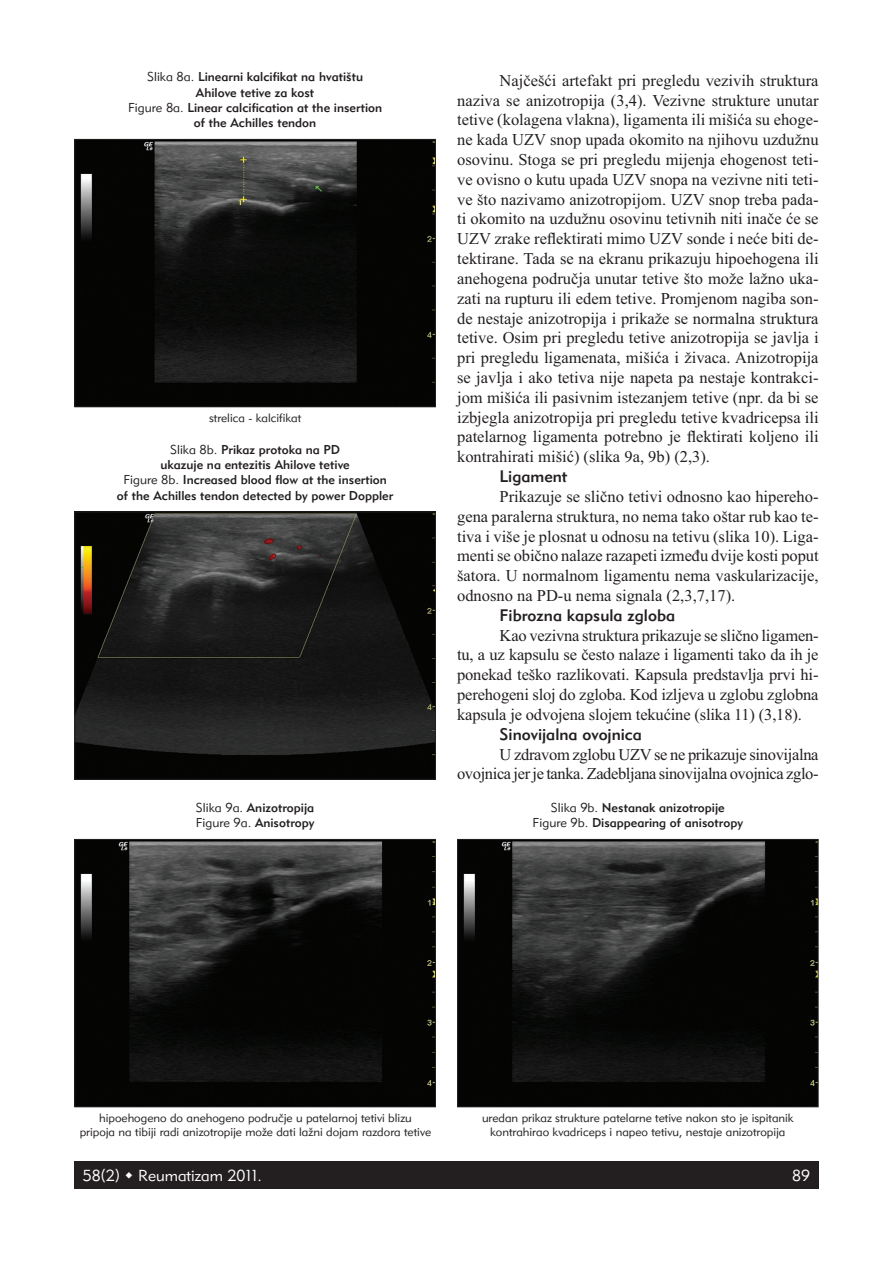
<style>
.page{position:relative;width:893px;height:1263px;background:#fff}
.page>*{position:absolute;margin:0;border:0;box-sizing:border-box;transform-origin:0 0}
.t1{font:16.5px/19.8px "Times New Roman";letter-spacing:-.01em;color:#231f20;text-align:justify}
.t2{font:16.5px "Geometric 415 BT Medium A";color:#231f20}
.t3{font:15.75px "Geometric 415 BT Lite A";color:#fff}
.t4{font:12.75px/15.3px "Geometric 415 BT Medium A";color:#231f20;text-align:center}
.t5{font:12px/14.4px "Geometric 415 BT Lite A";color:#231f20;text-align:center}
.s1{font-family:"Geometric 415 BT Lite A"}
</style>
<div class="page">
<div style="left:74px;top:1161px;width:745px;height:27px;background:#231f20"></div>
<img style="left:76px;top:513px;width:358px;height:265px">
<div style="left:74px;top:511px;width:362px;height:269px;border:1px solid #231f20"></div>
<img style="left:76px;top:141px;width:358px;height:264px">
<div style="left:74px;top:139px;width:362px;height:268px;border:1px solid #231f20"></div>
<img style="left:76px;top:841px;width:358px;height:264px">
<div style="left:74px;top:839px;width:362px;height:268px;border:1px solid #231f20"></div>
<img style="left:459px;top:841px;width:358px;height:264px">
<div style="left:457px;top:839px;width:362px;height:268px;border:1px solid #231f20"></div>
<p class="t4" style="left:128px;top:70px;width:256px"><span class="s1">Slika 8a.</span> Linearni kalcifikat na hvatištu Ahilove tetive za kost<br><span class="s1">Figure 8a.</span> Linear calcification at the insertion of the Achilles tendon</p>
<p class="t5" style="left:209px;top:411px;width:94px">strelica - kalcifikat</p>
<p class="t4" style="left:117px;top:443px;width:278px"><span class="s1">Slika 8b.</span> Prikaz protoka na PD<br>ukazuje na entezitis Ahilove tetive<br><span class="s1">Figure 8b.</span> Increased blood flow at the insertion of the Achilles tendon detected by power Doppler</p>
<p class="t4" style="left:196px;top:801px;width:120px;text-align:left"><span class="s1">Slika 9a.</span> Anizotropija<br><span class="s1">Figure 9a.</span> Anisotropy</p>
<p class="t1" style="left:457px;top:72px;width:363px;text-indent:43px">Najčešći artefakt pri pregledu vezivih struktura naziva se anizotropija (3,4). Vezivne strukture unutar tetive (kolagena vlakna), ligamenta ili mišića su ehoge&shy;ne kada UZV snop upada okomito na njihovu uzdužnu osovinu. Stoga se pri pregledu mijenja ehogenost teti&shy;ve ovisno o kutu upada UZV snopa na vezivne niti teti&shy;ve što nazivamo anizotropijom. UZV snop treba pada&shy;ti okomito na uzdužnu osovinu tetivnih niti inače će se UZV zrake reflektirati mimo UZV sonde i neće biti de&shy;tektirane. Tada se na ekranu prikazuju hipoehogena ili anehogena područja unutar tetive što može lažno uka&shy;zati na rupturu ili edem tetive. Promjenom nagiba son&shy;de nestaje anizotropija i prikaže se normalna struktura tetive. Osim pri pregledu tetive anizotropija se javlja i pri pregledu ligamenata, mišića i živaca. Anizotropija se javlja i ako tetiva nije napeta pa nestaje kontrakci&shy;jom mišića ili pasivnim istezanjem tetive (npr. da bi se izbjegla anizotropija pri pregledu tetive kvadricepsa ili patelarnog ligamenta potrebno je flektirati koljeno ili kontrahirati mišić) (slika 9a, 9b) (2,3).</p>
<p class="t2" style="left:500px;top:470px;width:69px">Ligament</p>
<p class="t1" style="left:457px;top:488px;width:363px;text-indent:43px">Prikazuje se slično tetivi odnosno kao hipereho&shy;gena paralerna struktura, no nema tako oštar rub kao te&shy;tiva i više je plosnat u odnosu na tetivu (slika 10). Liga&shy;menti se obično nalaze razapeti između dvije kosti poput šatora. U normalnom ligamentu nema vaskularizacije, odnosno na PD-u nema signala (2,3,7,17).</p>
<p class="t2" style="left:500px;top:609px;width:177px">Fibrozna kapsula zgloba</p>
<p class="t1" style="left:457px;top:627px;width:363px;text-indent:43px">Kao vezivna struktura prikazuje se slično ligamen&shy;tu, a uz kapsulu se često nalaze i ligamenti tako da ih je ponekad teško razlikovati. Kapsula predstavlja prvi hi&shy;perehogeni sloj do zgloba. Kod izljeva u zglobu zglobna kapsula je odvojena slojem tekućine (slika 11) (3,18).</p>
<p class="t2" style="left:500px;top:728px;width:144px">Sinovijalna ovojnica</p>
<p class="t1" style="left:457px;top:746px;width:363px;text-align:right">U zdravom zglobu UZV se ne prikazuje sinovijalna ovojnica jer je tanka. Zadebljana sinovijalna ovojnica zglo-</p>
<p class="t4" style="left:533px;top:801px;width:212px"><span class="s1">Slika 9b.</span> Nestanak anizotropije<br><span class="s1">Figure 9b.</span> Disappearing of anisotropy</p>
<p class="t5" style="left:80px;top:1111px;width:353px">hipoehogeno do anehogeno područje u patelarnoj tetivi blizu<br>pripoja na tibiji radi anizotropije može dati lažni dojam razdora tetive</p>
<p class="t5" style="left:482px;top:1111px;width:313px">uredan prikaz strukture patelarne tetive nakon sto je ispitanik kontrahirao kvadriceps i napeo tetivu, nestaje anizotropija</p>
<p class="t3" style="left:83px;top:1169px;width:181px">58(2) Reumatizam 2011.</p>
<p class="t3" style="left:792px;top:1169px;width:19px">89</p>
</div>
